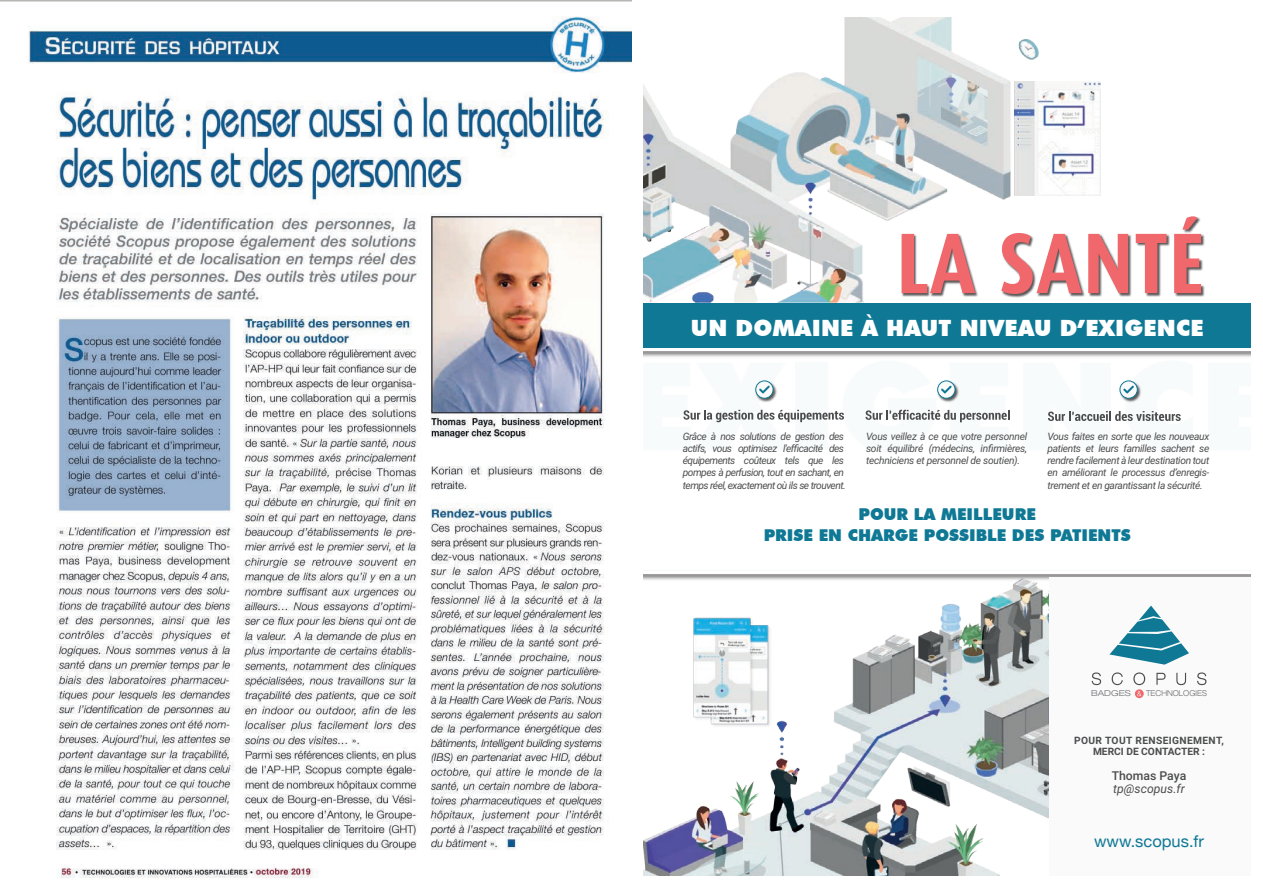
<style>
.page{position:relative;width:1263px;height:893px;background:#fff}
.page>*{position:absolute;margin:0;border:0;box-sizing:border-box;transform-origin:0 0}
.t1{font:900 22.5px "Futura BT";letter-spacing:.01em;color:#fff}
.t2{font:900 16.35px/20.4px "Futura BT";color:#0e7895;text-align:center}
.t3{font:16.35px "Helvetica Neue";color:#0e7895}
.t4{font:italic 12.3px "Roboto";color:#4b4c4d}
.t5{font:500 12.3px "Roboto";color:#4b4c4d}
.t6{font:italic 10.2px/12.3px "Roboto";letter-spacing:-.05em;color:#4b4c4d;text-align:justify}
.t7{font:700 10.2px/11.2px "Roboto";letter-spacing:.035em;color:#4b4c4d;text-align:center}
.t8{font:300 expanded 8.1px "Helvetica Neue LT Std";color:#6c6d70;scale:.89 1}
.t9{font:300 expanded 8.1px "Helvetica Neue LT Std";color:#6c6d70;scale:1.1 1}
</style>
<div class="page">
<img style="left:0;top:0;width:631px;height:878px">
<img style="left:644px;top:17px;width:457px;height:285px">
<div style="left:864px;top:290px;width:33px;height:13px;background:#fff"></div>
<img style="left:644px;top:582px;width:405px;height:294px">
<img style="left:900px;top:215px;width:305px;height:83px">
<svg style="left:902px;top:234px;width:73px;height:59px"></svg>
<svg style="left:1001px;top:233px;width:81px;height:61px"></svg>
<svg style="left:1088px;top:234px;width:40px;height:59px"></svg>
<svg style="left:1136px;top:234px;width:30px;height:59px"></svg>
<svg style="left:1174px;top:216px;width:27px;height:77px"></svg>
<svg style="left:683px;top:380px;width:326px;height:43px"></svg>
<div style="left:644px;top:303px;width:607px;height:45px;background:#0e7895"></div>
<svg style="left:1048px;top:380px;width:133px;height:41px"></svg>
<img style="left:644px;top:612px;width:166px;height:117px">
<img style="left:644px;top:574px;width:607px;height:8px">
<div style="left:1049px;top:578px;width:202px;height:298px;background:#fafafa"></div>
<svg style="left:1109px;top:606px;width:80px;height:59px"></svg>
<svg style="left:1092px;top:672px;width:114px;height:13px"></svg>
<svg style="left:1135px;top:689px;width:9px;height:9px"></svg>
<svg style="left:1137px;top:691px;width:4px;height:5px"></svg>
<img style="left:1014px;top:81px;width:86px;height:114px">
<h1 class="t1" style="left:691px;top:315px;width:514px">UN DOMAINE À HAUT NIVEAU D’EXIGENCE</h1>
<p class="t6" style="left:683px;top:429px;width:164px;text-align:left">Grâce à nos solutions de gestion des actifs, vous optimisez l'efficacité des équipements coûteux tels que les pompes à perfusion, tout en sachant, en temps réel, exactement où ils se trouvent.</p>
<p class="t6" style="left:866px;top:429px;width:163px">Vous veillez à ce que votre personnel soit équilibré (médecins, infirmières, techniciens et personnel de soutien).</p>
<p class="t6" style="left:1047px;top:429px;width:163px">Vous faites en sorte que les nouveaux patients et leurs familles sachent se rendre facilement à leur destination tout en améliorant le processus d’enregis&shy;trement et en garantissant la sécurité.</p>
<h2 class="t2" style="left:764px;top:504px;width:369px">POUR LA MEILLEURE<br>PRISE EN CHARGE POSSIBLE DES PATIENTS</h2>
<p class="t9" style="left:1091px;top:689px;width:37px">BADGES</p>
<p class="t8" style="left:1146px;top:689px;width:70px">TECHNOLOGIES</p>
<p class="t7" style="left:1074px;top:734px;width:151px">POUR TOUT RENSEIGNEMENT,<br>MERCI DE CONTACTER :</p>
<p class="t5" style="left:1112px;top:767px;width:76px">Thomas Paya</p>
<p class="t4" style="left:1113px;top:780px;width:73px">tp@scopus.fr</p>
<h2 class="t3" style="left:1094px;top:829px;width:111px">www.scopus.fr</h2>
</div>
